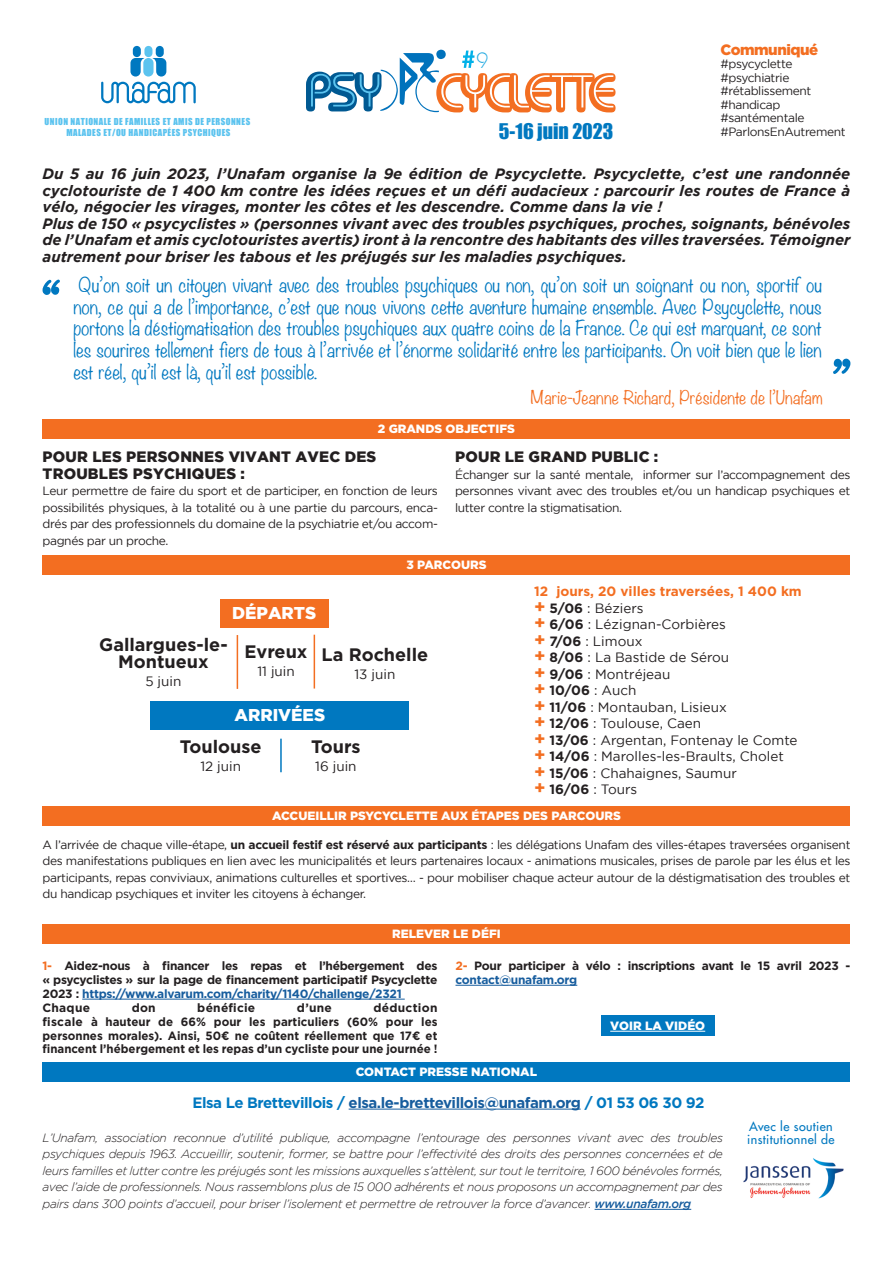
<style>
.page{position:relative;width:893px;height:1263px;background:#fff}
.page>*{position:absolute;margin:0;border:0;box-sizing:border-box;transform-origin:0 0}
.t1{font:300 25.05px "Bauhaus";color:#24aae1;scale:.96 1}
.t2{font:19.8px "Impact";color:#0078c0}
.t3{font:300 18px/21.6px "Noteworthy";color:#0078c0;text-align:justify}
.t4{font:700 18px/16.5px "Gotham";color:#231f20;text-align:center}
.t5{font:900 17.1px "Gotham";color:#fff}
.t6{font:300 16.5px "Noteworthy";color:#f36e21}
.t7{font:italic 700 15px/16.5px "Gotham";color:#231f20;text-align:justify}
.t8{font:900 15px/16.5px "Gotham";letter-spacing:.015em;color:#231f20}
.t9{font:700 15px "Gotham";letter-spacing:-.03em;color:#175d9e}
.t10{font:900 15px "Gotham";letter-spacing:-.03em;color:#f36e21}
.t11{font:13.5px "Gotham";color:#231f20}
.t12{font:700 13.5px "Gotham";color:#f36e21}
.t13{font:700 13.5px "Gotham";color:#231f20}
.t14{font:12.45px "Futura";letter-spacing:.03em;color:#0078c0}
.t15{font:12px/16.5px "Gotham";letter-spacing:-.03em;color:#231f20;text-align:justify}
.t16{font:italic 300 12px/16.5px "Gotham";letter-spacing:-.03em;color:#231f20;text-align:justify}
.t17{font:700 12px/13.8px "Gotham";letter-spacing:-.025em;color:#231f20;text-align:justify}
.t18{font:900 12px "Gotham";color:#fff}
.t19{font:900 12px "Gotham";color:#fff}
.t20{font:700 12px "Gotham";letter-spacing:.02em;color:#231f20}
.t21{font:8.85px/10.6px "Impact";letter-spacing:.05em;color:#5bc3ef;text-align:center}
.s1{font-weight:700;font-size:18px;color:#f36e21}
.s2{font-weight:700}
.s3{font-size:18px;color:#f36e21}
.s4{font-weight:400}
.s5{color:#f36e21}
.s6{color:#175d9e}
.s7{color:#0078c0}
.s8{font-weight:500;color:#175d9e}
</style>
<div class="page">
<svg style="left:42px;top:280px;width:18px;height:15px"></svg>
<svg style="left:833px;top:359px;width:18px;height:15px"></svg>
<div style="left:43px;top:419px;width:807px;height:20px;background:#f36e21"></div>
<hr style="left:595px;top:1209px;width:96px;height:1px;background:#175d9e">
<div style="left:43px;top:806px;width:807px;height:20px;background:#f36e21"></div>
<hr style="left:82px;top:999px;width:323px;height:1px;background:#175d9e">
<hr style="left:455px;top:985px;width:122px;height:1px;background:#175d9e">
<div style="left:43px;top:924px;width:807px;height:20px;background:#f36e21"></div>
<div style="left:601px;top:1016px;width:113px;height:20px;background:#0078c0"></div>
<hr style="left:610px;top:1031px;width:95px;height:1px;background:#fff">
<div style="left:43px;top:555px;width:807px;height:20px;background:#f36e21"></div>
<div style="left:220px;top:599px;width:108px;height:28px;background:#f36e21"></div>
<div style="left:150px;top:701px;width:259px;height:29px;background:#0078c0"></div>
<hr style="left:280px;top:739px;width:2px;height:33px;background:#0078c0">
<hr style="left:237px;top:635px;width:1px;height:54px;background:#f36e21">
<hr style="left:349px;top:1109px;width:232px;height:1px;background:#175d9e">
<div style="left:43px;top:1062px;width:807px;height:20px;background:#0078c0"></div>
<img style="left:743px;top:1158px;width:101px;height:41px">
<svg style="left:101px;top:46px;width:95px;height:57px"></svg>
<svg style="left:306px;top:50px;width:310px;height:63px"></svg>
<hr style="left:314px;top:635px;width:1px;height:53px;background:#f36e21">
<p class="t21" style="left:45px;top:116px;width:207px">UNION NATIONALE DE FAMILLES ET AMIS DE PERSONNES<br>MALADES ET/OU HANDICAPÉES PSYCHIQUES</p>
<p class="t1" style="left:476px;top:46px;width:14px">9</p>
<p class="t2" style="left:499px;top:116px;width:116px">5-16 juin 2023</p>
<p class="t10" style="left:720px;top:39px;width:99px">Communiqué</p>
<p class="t15" style="left:720px;top:55px;width:74px">#psycyclette</p>
<p class="t15" style="left:720px;top:69px;width:71px">#psychiatrie</p>
<p class="t15" style="left:720px;top:82px;width:93px">#rétablissement</p>
<p class="t15" style="left:720px;top:96px;width:62px">#handicap</p>
<p class="t15" style="left:720px;top:109px;width:86px">#santémentale</p>
<p class="t15" style="left:720px;top:123px;width:127px">#ParlonsEnAutrement</p>
<p class="t7" style="left:43px;top:166px;width:809px">Du 5 au 16 juin 2023, l’Unafam organise la 9e édition de Psycyclette. Psycyclette, c’est une randonnée cyclotouriste de 1 400 km contre les idées reçues et un défi audacieux : parcourir les routes de France à vélo, négocier les virages, monter les côtes et les descendre. Comme dans la vie !</p>
<p class="t7" style="left:43px;top:215px;width:809px">Plus de 150 « psycyclistes » (personnes vivant avec des troubles psychiques, proches, soignants, bénévoles de l’Unafam et amis cyclotouristes avertis) iront à la rencontre des habitants des villes traversées. Témoigner autrement pour briser les tabous et les préjugés sur les maladies psychiques.</p>
<p class="t3" style="left:73px;top:274px;width:750px">Qu’on soit un citoyen vivant avec des troubles psychiques ou non, qu’on soit un soignant ou non, sportif ou non, ce qui a de l’importance, c’est que nous vivons cette aventure humaine ensemble. Avec Psycyclette, nous portons la déstigmatisation des troubles psychiques aux quatre coins de la France. Ce qui est marquant, ce sont les sourires tellement fiers de tous à l’arrivée et l’énorme solidarité entre les participants. On voit bien que le lien est réel, qu’il est là, qu’il est possible.</p>
<p class="t6" style="left:531px;top:384px;width:293px">Marie-Jeanne Richard, Présidente de l’Unafam</p>
<p class="t18" style="left:378px;top:420px;width:139px">2 GRANDS OBJECTIFS</p>
<p class="t8" style="left:43px;top:448px;width:335px">POUR LES PERSONNES VIVANT AVEC DES<br>TROUBLES PSYCHIQUES :</p>
<p class="t15" style="left:43px;top:482px;width:397px">Leur permettre de faire du sport et de participer, en fonction de leurs possibilités physiques, à la totalité ou à une partie du parcours, enca&shy;drés par des professionnels du domaine de la psychiatrie et/ou accom&shy;pagnés par un proche.</p>
<p class="t8" style="left:455px;top:448px;width:205px">POUR LE GRAND PUBLIC :</p>
<p class="t15" style="left:455px;top:466px;width:397px">Échanger sur la santé mentale, informer sur l’accompagnement des personnes vivant avec des troubles et/ou un handicap psychiques et lutter contre la stigmatisation.</p>
<p class="t5" style="left:232px;top:603px;width:86px">DÉPARTS</p>
<p class="t18" style="left:406px;top:557px;width:82px">3 PARCOURS</p>
<p class="t4" style="left:99px;top:636px;width:130px">Gallargues-le-<br>Montueux</p>
<p class="t11" style="left:145px;top:673px;width:38px">5 juin</p>
<p class="t4" style="left:245px;top:643px;width:64px">Evreux</p>
<p class="t11" style="left:257px;top:663px;width:39px">11 juin</p>
<p class="t4" style="left:322px;top:646px;width:108px">La Rochelle</p>
<p class="t11" style="left:354px;top:667px;width:42px">13 juin</p>
<p class="t5" style="left:235px;top:705px;width:92px">ARRIVÉES</p>
<p class="t4" style="left:180px;top:738px;width:83px">Toulouse</p>
<p class="t11" style="left:200px;top:759px;width:42px">12 juin</p>
<p class="t4" style="left:311px;top:738px;width:51px">Tours</p>
<p class="t11" style="left:315px;top:759px;width:43px">16 juin</p>
<p class="t12" style="left:534px;top:583px;width:269px">12 jours, 20 villes traversées, 1 400 km</p>
<p class="t11" style="left:534px;top:601px;width:111px"><span class="s1">+</span> <span class="s2">5/06</span> : Béziers</p>
<p class="t11" style="left:534px;top:617px;width:193px"><span class="s1">+</span> <span class="s2">6/06</span> : Lézignan-Corbières</p>
<p class="t11" style="left:534px;top:634px;width:110px"><span class="s1">+</span> <span class="s2">7/06</span> : Limoux</p>
<p class="t11" style="left:534px;top:650px;width:197px"><span class="s1">+</span> <span class="s2">8/06</span> : La Bastide de Sérou</p>
<p class="t11" style="left:534px;top:667px;width:138px"><span class="s1">+</span> <span class="s2">9/06</span> : Montréjeau</p>
<p class="t13" style="left:534px;top:682px;width:104px"><span class="s3">+</span> 10/06 <span class="s4">: Auch</span></p>
<p class="t11" style="left:534px;top:700px;width:194px"><span class="s1">+</span> <span class="s2">11/06</span> : Montauban, Lisieux</p>
<p class="t11" style="left:534px;top:716px;width:169px"><span class="s1">+</span> <span class="s2">12/06</span> : Toulouse, Caen</p>
<p class="t11" style="left:534px;top:733px;width:265px"><span class="s1">+</span> <span class="s2">13/06</span> : Argentan, Fontenay le Comte</p>
<p class="t11" style="left:534px;top:749px;width:251px"><span class="s1">+</span> <span class="s2">14/06</span> : Marolles-les-Braults, Cholet</p>
<p class="t11" style="left:534px;top:766px;width:204px"><span class="s1">+</span> <span class="s2">15/06</span> : Chahaignes, Saumur</p>
<p class="t11" style="left:534px;top:782px;width:105px"><span class="s1">+</span> <span class="s2">16/06</span> : Tours</p>
<p class="t18" style="left:272px;top:807px;width:350px">ACCUEILLIR PSYCYCLETTE AUX ÉTAPES DES PARCOURS</p>
<p class="t15" style="left:43px;top:836px;width:809px">A l’arrivée de chaque ville-étape, <span class="s2">un accueil festif est réservé aux participants</span> : les délégations Unafam des villes-étapes traversées organisent des manifestations publiques en lien avec les municipalités et leurs partenaires locaux - animations musicales, prises de parole par les élus et les participants, repas conviviaux, animations culturelles et sportives… - pour mobiliser chaque acteur autour de la déstigmatisation des troubles et du handicap psychiques et inviter les citoyens à échanger.</p>
<p class="t18" style="left:392px;top:925px;width:110px">RELEVER LE DÉFI</p>
<p class="t17" style="left:43px;top:959px;width:396px"><span class="s5">1-</span> Aidez-nous à financer les repas et l’hébergement des « psycyclistes » sur la page de financement participatif Psycyclette 2023 : <span class="s6">https://www.alvarum.com/charity/1140/challenge/2321</span></p>
<p class="t17" style="left:43px;top:1000px;width:49px">Chaque</p>
<p class="t17" style="left:132px;top:1000px;width:26px">don</p>
<p class="t20" style="left:197px;top:999px;width:59px">bénéficie</p>
<p class="t17" style="left:297px;top:1000px;width:37px">d’une</p>
<p class="t17" style="left:43px;top:1000px;width:396px;text-indent:331px">déduction fiscale à hauteur de 66% pour les particuliers (60% pour les personnes morales). Ainsi, 50€ ne coûtent réellement que 17€ et financent l’hébergement et les repas d’un cycliste pour une journée !</p>
<p class="t17" style="left:455px;top:959px;width:396px"><span class="s5">2-</span> Pour participer à vélo : inscriptions avant le 15 avril 2023 - <span class="s6">contact@unafam.org</span></p>
<p class="t19" style="left:610px;top:1018px;width:96px">VOIR LA VIDÉO</p>
<p class="t18" style="left:356px;top:1063px;width:183px">CONTACT PRESSE NATIONAL</p>
<p class="t9" style="left:192px;top:1092px;width:514px"><span class="s7">Elsa Le Brettevillois /</span> elsa.le-brettevillois@unafam.org <span class="s7">/ 01 53 06 30 92</span></p>
<p class="t16" style="left:43px;top:1129px;width:682px">L’Unafam, association reconnue d’utilité publique, accompagne l’entourage des personnes vivant avec des troubles psychiques depuis 1963. Accueillir, soutenir, former, se battre pour l’effectivité des droits des personnes concernées et de leurs familles et lutter contre les préjugés sont les missions auxquelles s’attèlent, sur tout le territoire, 1 600 bénévoles formés, avec l’aide de professionnels. Nous rassemblons plus de 15 000 adhérents et nous proposons un accompagnement par des pairs dans 300 points d’accueil, pour briser l’isolement et permettre de retrouver la force d’avancer. <span class="s8">www.unafam.org</span></p>
<p class="t14" style="left:749px;top:1118px;width:85px">Avec le soutien</p>
<p class="t14" style="left:747px;top:1132px;width:89px">institutionnel de</p>
</div>
